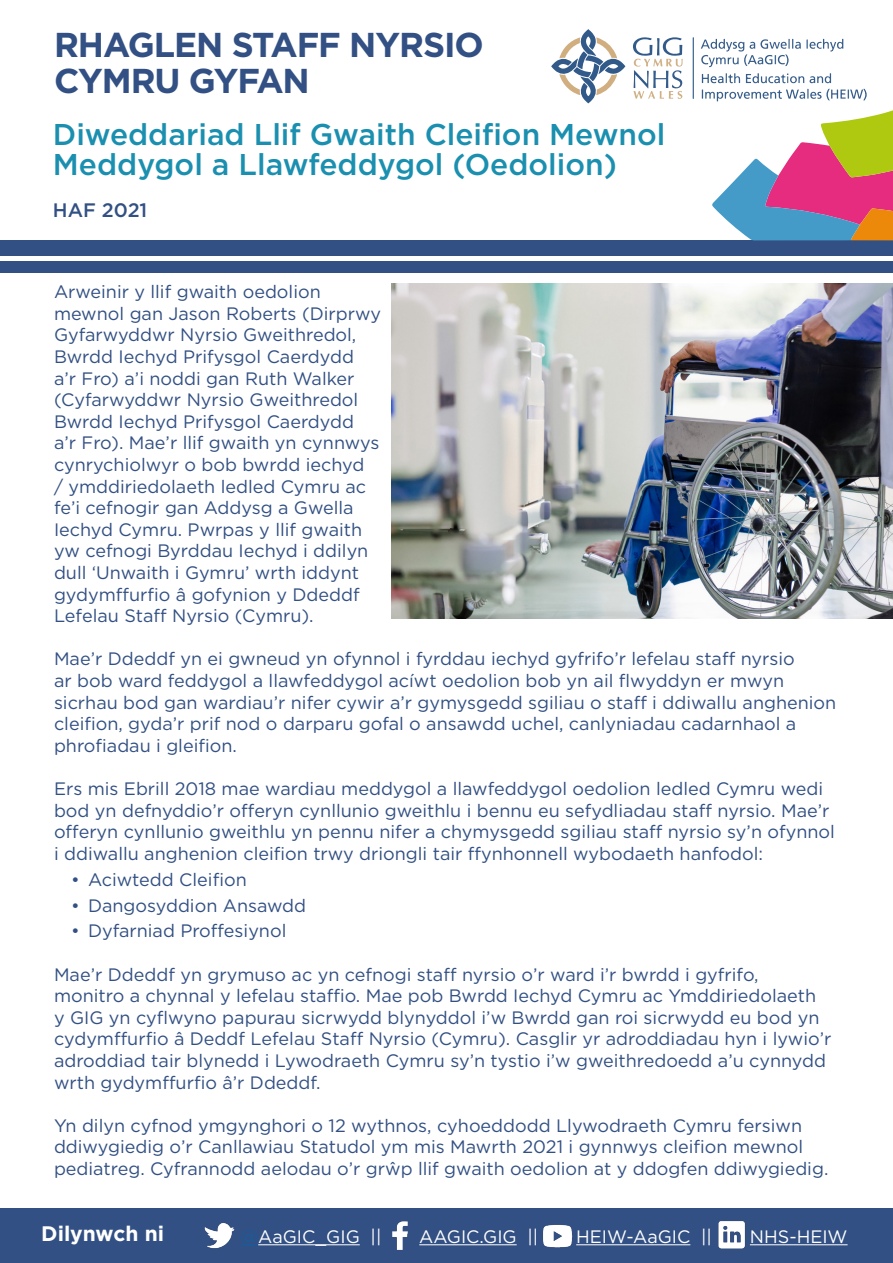
<style>
.page{position:relative;width:893px;height:1263px;background:#fff}
.page>*{position:absolute;margin:0;border:0;box-sizing:border-box;transform-origin:0 0}
.Text_Center{font:700 34.5px/36px "Gotham";letter-spacing:-.03em;color:#325083}
.Text_Left_Justify{font:500 30px/30px "Gotham";color:#1a8faf}
.body_text{font:700 21px "Gotham";color:#fff}
.Text_Center-2{font:500 19.5px "Gotham";color:#325083}
.t1{font:18px/21.6px "Gotham";color:#325083}
.body_text-2{font:18px "Gotham";color:#fff}
.s1{color:#175d9e}
</style>
<div class="page">
<div style="left:0;top:240px;width:893px;height:16px;background:#325083"></div>
<div style="left:0;top:261px;width:893px;height:11px;background:#325083"></div>
<div style="left:0;top:1209px;width:893px;height:54px;background:#325083"></div>
<svg style="left:551px;top:29px;width:74px;height:74px"></svg>
<svg style="left:693px;top:37px;width:1px;height:62px"></svg>
<svg style="left:633px;top:37px;width:50px;height:62px"></svg>
<svg style="left:702px;top:73px;width:165px;height:28px"></svg>
<svg style="left:701px;top:39px;width:142px;height:28px"></svg>
<svg style="left:712px;top:110px;width:181px;height:130px"></svg>
<svg style="left:241px;top:1244px;width:17px;height:1px"></svg>
<hr style="left:258px;top:1244px;width:102px;height:1px;background:#fff">
<hr style="left:419px;top:1244px;width:98px;height:1px;background:#fff">
<hr style="left:576px;top:1244px;width:114px;height:1px;background:#fff">
<hr style="left:750px;top:1244px;width:98px;height:1px;background:#fff">
<img style="left:392px;top:1221px;width:16px;height:29px">
<img style="left:204px;top:1223px;width:30px;height:26px">
<img style="left:718px;top:1221px;width:27px;height:28px">
<img style="left:543px;top:1225px;width:30px;height:23px">
<img style="left:391px;top:284px;width:502px;height:334px">
<p class="Text_Center" style="left:54px;top:26px;width:431px">RHAGLEN STAFF NYRSIO<br>CYMRU GYFAN</p>
<p class="Text_Left_Justify" style="left:53px;top:119px;width:614px">Diweddariad Llif Gwaith Cleifion Mewnol<br>Meddygol a Llawfeddygol (Oedolion)</p>
<p class="Text_Center-2" style="left:53px;top:198px;width:96px">HAF 2021</p>
<p class="t1" style="left:54px;top:281px;width:329px">Arweinir y llif gwaith oedolion mewnol gan Jason Roberts (Dirprwy Gyfarwyddwr Nyrsio Gweithredol, Bwrdd Iechyd Prifysgol Caerdydd<br>a’r Fro) a’i noddi gan Ruth Walker (Cyfarwyddwr Nyrsio Gweithredol Bwrdd Iechyd Prifysgol Caerdydd<br>a’r Fro). Mae’r llif gwaith yn cynnwys cynrychiolwyr o bob bwrdd iechyd<br>/ ymddiriedolaeth ledled Cymru ac fe’i cefnogir gan Addysg a Gwella Iechyd Cymru. Pwrpas y llif gwaith yw cefnogi Byrddau Iechyd i ddilyn dull ‘Unwaith i Gymru’ wrth iddynt gydymffurfio â gofynion y Ddeddf Lefelau Staff Nyrsio (Cymru).</p>
<p class="t1" style="left:54px;top:648px;width:784px">Mae’r Ddeddf yn ei gwneud yn ofynnol i fyrddau iechyd gyfrifo’r lefelau staff nyrsio<br>ar bob ward feddygol a llawfeddygol acíwt oedolion bob yn ail flwyddyn er mwyn sicrhau bod gan wardiau’r nifer cywir a’r gymysgedd sgiliau o staff i ddiwallu anghenion cleifion, gyda’r prif nod o darparu gofal o ansawdd uchel, canlyniadau cadarnhaol a phrofiadau i gleifion.</p>
<p class="t1" style="left:54px;top:777px;width:782px">Ers mis Ebrill 2018 mae wardiau meddygol a llawfeddygol oedolion ledled Cymru wedi bod yn defnyddio’r offeryn cynllunio gweithlu i bennu eu sefydliadau staff nyrsio. Mae’r offeryn cynllunio gweithlu yn pennu nifer a chymysgedd sgiliau staff nyrsio sy’n ofynnol i ddiwallu anghenion cleifion trwy driongli tair ffynhonnell wybodaeth hanfodol:</p>
<p class="t1" style="left:71px;top:868px;width:177px">• Aciwtedd Cleifion</p>
<p class="t1" style="left:71px;top:894px;width:237px">• Dangosyddion Ansawdd</p>
<p class="t1" style="left:71px;top:920px;width:217px">• Dyfarniad Proffesiynol</p>
<p class="t1" style="left:54px;top:963px;width:779px">Mae’r Ddeddf yn grymuso ac yn cefnogi staff nyrsio o’r ward i’r bwrdd i gyfrifo, monitro a chynnal y lefelau staffio. Mae pob Bwrdd Iechyd Cymru ac Ymddiriedolaeth y GIG yn cyflwyno papurau sicrwydd blynyddol i’w Bwrdd gan roi sicrwydd eu bod yn cydymffurfio â Deddf Lefelau Staff Nyrsio (Cymru). Casglir yr adroddiadau hyn i lywio’r adroddiad tair blynedd i Lywodraeth Cymru sy’n tystio i’w gweithredoedd a’u cynnydd wrth gydymffurfio â’r Ddeddf.</p>
<p class="t1" style="left:54px;top:1114px;width:776px">Yn dilyn cyfnod ymgynghori o 12 wythnos, cyhoeddodd Llywodraeth Cymru fersiwn ddiwygiedig o’r Canllawiau Statudol ym mis Mawrth 2021 i gynnwys cleifion mewnol pediatreg. Cyfrannodd aelodau o’r grŵp llif gwaith oedolion at y ddogfen ddiwygiedig.</p>
<p class="body_text" style="left:41px;top:1220px;width:124px">Dilynwch ni</p>
<p class="body_text-2" style="left:241px;top:1225px;width:142px"><span class="s1">@</span>AaGIC_GIG ||</p>
<p class="body_text-2" style="left:419px;top:1225px;width:121px">AAGIC.GIG ||</p>
<p class="body_text-2" style="left:576px;top:1225px;width:137px">HEIW-AaGIC ||</p>
<p class="body_text-2" style="left:750px;top:1225px;width:99px">NHS-HEIW</p>
</div>
